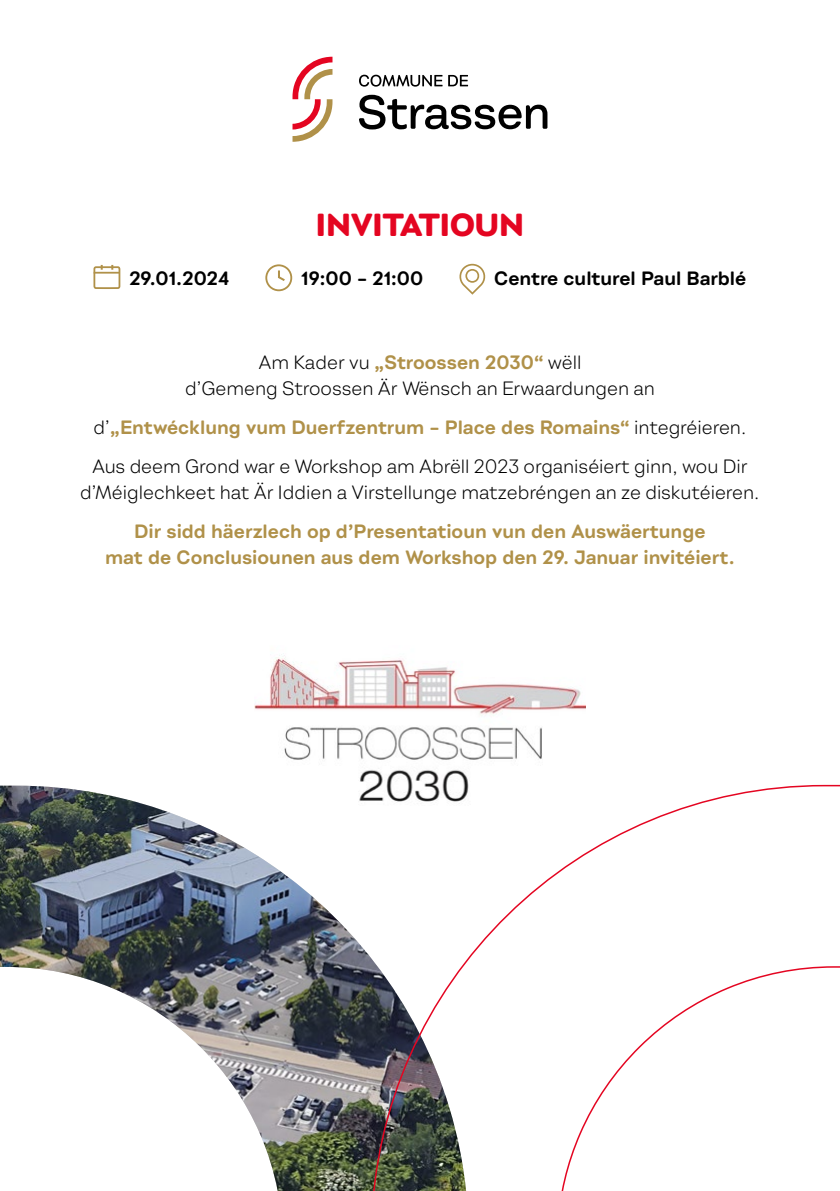
<style>
.page{position:relative;width:840px;height:1191px;background:#fff}
.page>*{position:absolute;margin:0;border:0;box-sizing:border-box;transform-origin:0 0}
.Headline_Artikel{font:800 29.8px "Montreux GS";letter-spacing:-.01em;color:#e40521}
.Fliesstext_EN{font:18px/26px "Montreux GS";color:#000;text-align:center}
.Fliesstext_EN-2{font:700 18px/26px "Montreux GS";color:#b09149;text-align:center}
.Headline_Artikel-2{font:700 18px "Montreux GS";color:#000}
.s1{font-weight:700;color:#b09149}
.s2{font-weight:400;color:#000}
</style>
<div class="page">
<svg style="left:292px;top:57px;width:40px;height:85px"></svg>
<svg style="left:359px;top:95px;width:188px;height:34px"></svg>
<svg style="left:359px;top:75px;width:83px;height:12px"></svg>
<svg style="left:448px;top:75px;width:20px;height:11px"></svg>
<div style="left:93px;top:266px;width:27px;height:23px;border:2px solid #b09149;border-radius:2px"></div>
<hr style="left:94px;top:272px;width:25px;height:2px;background:#b09149">
<svg style="left:265px;top:264px;width:28px;height:27px"></svg>
<svg style="left:459px;top:264px;width:27px;height:31px"></svg>
<img style="left:254px;top:655px;width:331px;height:129px">
<img style="left:0;top:785px;width:369px;height:406px">
<svg style="left:369px;top:784px;width:470px;height:407px"></svg>
<p class="Headline_Artikel" style="left:316px;top:205px;width:210px">INVITATIOUN</p>
<p class="Headline_Artikel-2" style="left:129px;top:266px;width:101px">29.01.2024</p>
<p class="Headline_Artikel-2" style="left:301px;top:266px;width:124px">19:00 – 21:00</p>
<p class="Headline_Artikel-2" style="left:494px;top:266px;width:253px">Centre culturel Paul Barblé</p>
<p class="Fliesstext_EN" style="left:185px;top:349px;width:471px">Am Kader vu <span class="s1">„Stroossen 2030“</span> wëll<br>d’Gemeng Stroossen Är Wënsch an Erwaardungen an</p>
<p class="Fliesstext_EN-2" style="left:93px;top:414px;width:654px"><span class="s2">d’</span>„Entwécklung vum Duerfzentrum – Place des Romains“ <span class="s2">integréieren.</span></p>
<p class="Fliesstext_EN" style="left:80px;top:453px;width:680px">Aus deem Grond war e Workshop am Abrëll 2023 organiséiert ginn, wou Dir d’Méiglechkeet hat Är Iddien a Virstellunge matzebréngen an ze diskutéieren.</p>
<p class="Fliesstext_EN-2" style="left:105px;top:518px;width:630px">Dir sidd häerzlech op d’Presentatioun vun den Auswäertunge<br>mat de Conclusiounen aus dem Workshop den 29. Januar invitéiert.</p>
</div>
